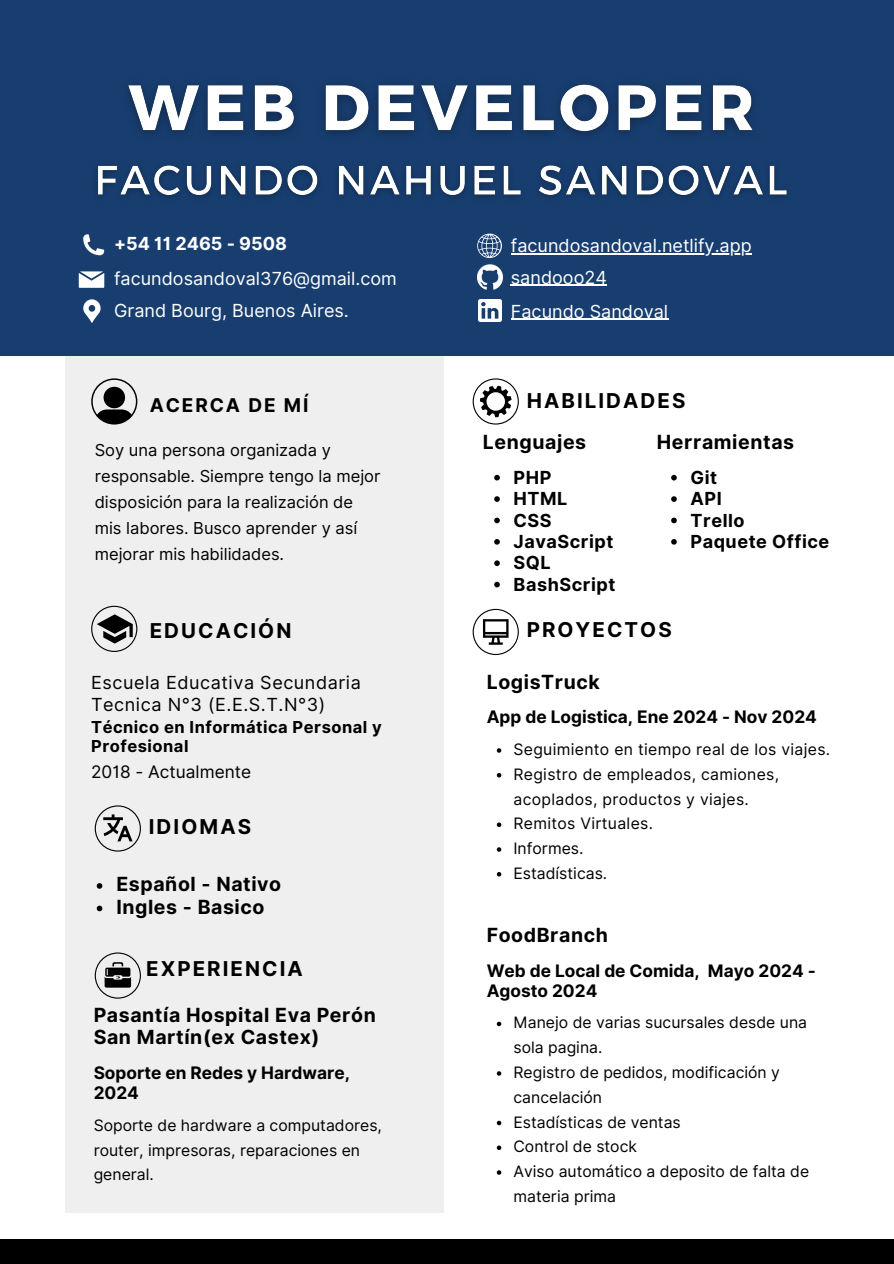
<style>
.page{position:relative;width:894px;height:1264px;background:#fff}
.page>*{position:absolute;margin:0;border:0;box-sizing:border-box;transform-origin:0 0}
.t1{font:700 20.4px "Inter";letter-spacing:.1em;color:#000}
.t2{font:700 19.5px/22.5px "Inter";letter-spacing:.03em;color:#000}
.t3{font:700 18.9px "Inter";letter-spacing:.1em;color:#000}
.t4{font:18px "Inter";color:#fff}
.t5{font:700 18px "Inter";letter-spacing:.03em;color:#000}
.t6{font:18px/21.3px "Inter";letter-spacing:.03em;color:#000}
.t7{font:700 18px "Inter";color:#fff}
.t8{font:700 17.25px/20.2px "Inter";color:#000}
.t9{font:17.25px "Inter";color:#000}
.t10{font:16.5px/25.8px "Inter";color:#000}
.t11{font:700 16.5px/19.2px "Inter";letter-spacing:.03em;color:#000}
.t12{font:15.75px/24.8px "Inter";color:#000}
.t13{font:15.75px/24.8px "Inter";letter-spacing:.02em;color:#000}
</style>
<div class="page">
<div style="left:65px;top:51px;width:378px;height:1161px;background:#efefef"></div>
<div style="left:0;top:0;width:893px;height:356px;background:#183e70"></div>
<svg style="left:91px;top:378px;width:46px;height:46px"></svg>
<svg style="left:91px;top:605px;width:46px;height:47px"></svg>
<svg style="left:472px;top:378px;width:46px;height:46px"></svg>
<div style="left:0;top:1239px;width:893px;height:24px;background:#000"></div>
<svg style="left:472px;top:609px;width:46px;height:46px"></svg>
<svg style="left:83px;top:299px;width:18px;height:24px"></svg>
<svg style="left:79px;top:271px;width:25px;height:17px"></svg>
<svg style="left:83px;top:234px;width:21px;height:21px"></svg>
<svg style="left:477px;top:234px;width:25px;height:24px"></svg>
<svg style="left:95px;top:805px;width:46px;height:46px"></svg>
<svg style="left:95px;top:952px;width:46px;height:46px"></svg>
<img style="left:477px;top:265px;width:25px;height:25px">
<img style="left:479px;top:299px;width:22px;height:23px">
<img style="left:96px;top:165px;width:691px;height:33px">
<svg style="left:494px;top:475px;width:5px;height:5px"></svg>
<svg style="left:494px;top:496px;width:5px;height:6px"></svg>
<svg style="left:494px;top:517px;width:5px;height:6px"></svg>
<svg style="left:494px;top:539px;width:5px;height:5px"></svg>
<svg style="left:494px;top:560px;width:5px;height:6px"></svg>
<svg style="left:494px;top:582px;width:5px;height:5px"></svg>
<svg style="left:496px;top:748px;width:5px;height:4px"></svg>
<svg style="left:496px;top:773px;width:5px;height:4px"></svg>
<svg style="left:496px;top:822px;width:5px;height:5px"></svg>
<svg style="left:496px;top:847px;width:5px;height:4px"></svg>
<svg style="left:496px;top:872px;width:5px;height:4px"></svg>
<img style="left:128px;top:84px;width:626px;height:52px">
<hr style="left:510px;top:253px;width:241px;height:1px;background:#fff">
<svg style="left:97px;top:883px;width:5px;height:5px"></svg>
<svg style="left:97px;top:905px;width:5px;height:6px"></svg>
<svg style="left:671px;top:475px;width:5px;height:5px"></svg>
<svg style="left:671px;top:496px;width:5px;height:6px"></svg>
<svg style="left:671px;top:517px;width:5px;height:6px"></svg>
<svg style="left:671px;top:539px;width:5px;height:5px"></svg>
<svg style="left:496px;top:1021px;width:5px;height:5px"></svg>
<svg style="left:496px;top:1071px;width:5px;height:4px"></svg>
<svg style="left:496px;top:1120px;width:5px;height:5px"></svg>
<svg style="left:496px;top:1145px;width:5px;height:4px"></svg>
<svg style="left:496px;top:1170px;width:5px;height:4px"></svg>
<hr style="left:510px;top:285px;width:96px;height:1px;background:#fff">
<hr style="left:510px;top:319px;width:158px;height:1px;background:#fff">
<p class="t7" style="left:114px;top:233px;width:174px">+54 11 2465 - 9508</p>
<h3 class="t4" style="left:114px;top:267px;width:284px">facundosandoval376@gmail.com</h3>
<p class="t4" style="left:114px;top:300px;width:236px">Grand Bourg, Buenos Aires.</p>
<p class="t3" style="left:150px;top:394px;width:160px">ACERCA DE MÍ</p>
<p class="t10" style="left:95px;top:437px;width:287px">Soy una persona organizada y responsable. Siempre tengo la mejor disposición para la realización de mis labores. Busco aprender y así mejorar mis habilidades.</p>
<p class="t1" style="left:150px;top:618px;width:143px">EDUCACIÓN</p>
<p class="t6" style="left:91px;top:672px;width:271px">Escuela Educativa Secundaria<br>Tecnica N°3 (E.E.S.T.N°3)</p>
<p class="t11" style="left:91px;top:717px;width:292px">Técnico en Informática Personal y<br>Profesional</p>
<p class="t9" style="left:91px;top:762px;width:161px">2018 - Actualmente</p>
<h6 class="t1" style="left:149px;top:814px;width:104px">IDIOMAS</h6>
<p class="t2" style="left:116px;top:872px;width:166px">Español - Nativo</p>
<p class="t2" style="left:116px;top:895px;width:150px">Ingles - Basico</p>
<p class="t1" style="left:146px;top:956px;width:158px">EXPERIENCIA</p>
<h3 class="t2" style="left:94px;top:1003px;width:283px">Pasantía Hospital Eva Perón<br>San Martín(ex Castex)</h3>
<h6 class="t8" style="left:94px;top:1062px;width:258px">Soporte en Redes y Hardware,<br>2024</h6>
<h4 class="t12" style="left:94px;top:1112px;width:290px">Soporte de hardware a computadores, router, impresoras, reparaciones en general.</h4>
<h4 class="t4" style="left:510px;top:235px;width:242px">facundosandoval.netlify.app</h4>
<p class="t4" style="left:510px;top:266px;width:97px">sandooo24</p>
<p class="t4" style="left:510px;top:300px;width:159px">Facundo Sandoval</p>
<p class="t1" style="left:526px;top:388px;width:160px">HABILIDADES</p>
<h3 class="t2" style="left:483px;top:431px;width:105px">Lenguajes</h3>
<h4 class="t2" style="left:656px;top:431px;width:139px">Herramientas</h4>
<h4 class="t5" style="left:690px;top:466px;width:28px">Git</h4>
<p class="t5" style="left:690px;top:488px;width:33px">API</p>
<p class="t5" style="left:690px;top:509px;width:56px">Trello</p>
<p class="t5" style="left:690px;top:530px;width:140px">Paquete Office</p>
<p class="t5" style="left:513px;top:466px;width:39px">PHP</p>
<p class="t5" style="left:513px;top:488px;width:55px">HTML</p>
<p class="t5" style="left:513px;top:509px;width:40px">CSS</p>
<h3 class="t5" style="left:513px;top:530px;width:101px">JavaScript</h3>
<p class="t5" style="left:513px;top:552px;width:39px">SQL</p>
<p class="t5" style="left:513px;top:573px;width:103px">BashScript</p>
<h3 class="t1" style="left:526px;top:617px;width:146px">PROYECTOS</h3>
<p class="t2" style="left:486px;top:670px;width:115px">LogisTruck</p>
<p class="t8" style="left:486px;top:707px;width:331px">App de Logistica, Ene 2024 - Nov 2024</p>
<h6 class="t13" style="left:513px;top:737px;width:318px">Seguimiento en tiempo real de los viajes.</h6>
<p class="t13" style="left:513px;top:761px;width:267px">Registro de empleados, camiones, acoplados, productos y viajes.</p>
<p class="t13" style="left:513px;top:811px;width:141px">Remitos Virtuales.</p>
<h3 class="t12" style="left:513px;top:836px;width:71px">Informes.</h3>
<p class="t12" style="left:513px;top:860px;width:95px">Estadísticas.</p>
<p class="t2" style="left:486px;top:923px;width:123px">FoodBranch</p>
<p class="t8" style="left:486px;top:960px;width:330px">Web de Local de Comida, Mayo 2024 -<br>Agosto 2024</p>
<p class="t12" style="left:513px;top:1010px;width:295px">Manejo de varias sucursales desde una sola pagina.</p>
<p class="t12" style="left:513px;top:1059px;width:268px">Registro de pedidos, modificación y cancelación</p>
<p class="t12" style="left:513px;top:1109px;width:169px">Estadísticas de ventas</p>
<p class="t12" style="left:513px;top:1134px;width:125px">Control de stock</p>
<p class="t12" style="left:513px;top:1158px;width:297px">Aviso automático a deposito de falta de materia prima</p>
</div>
